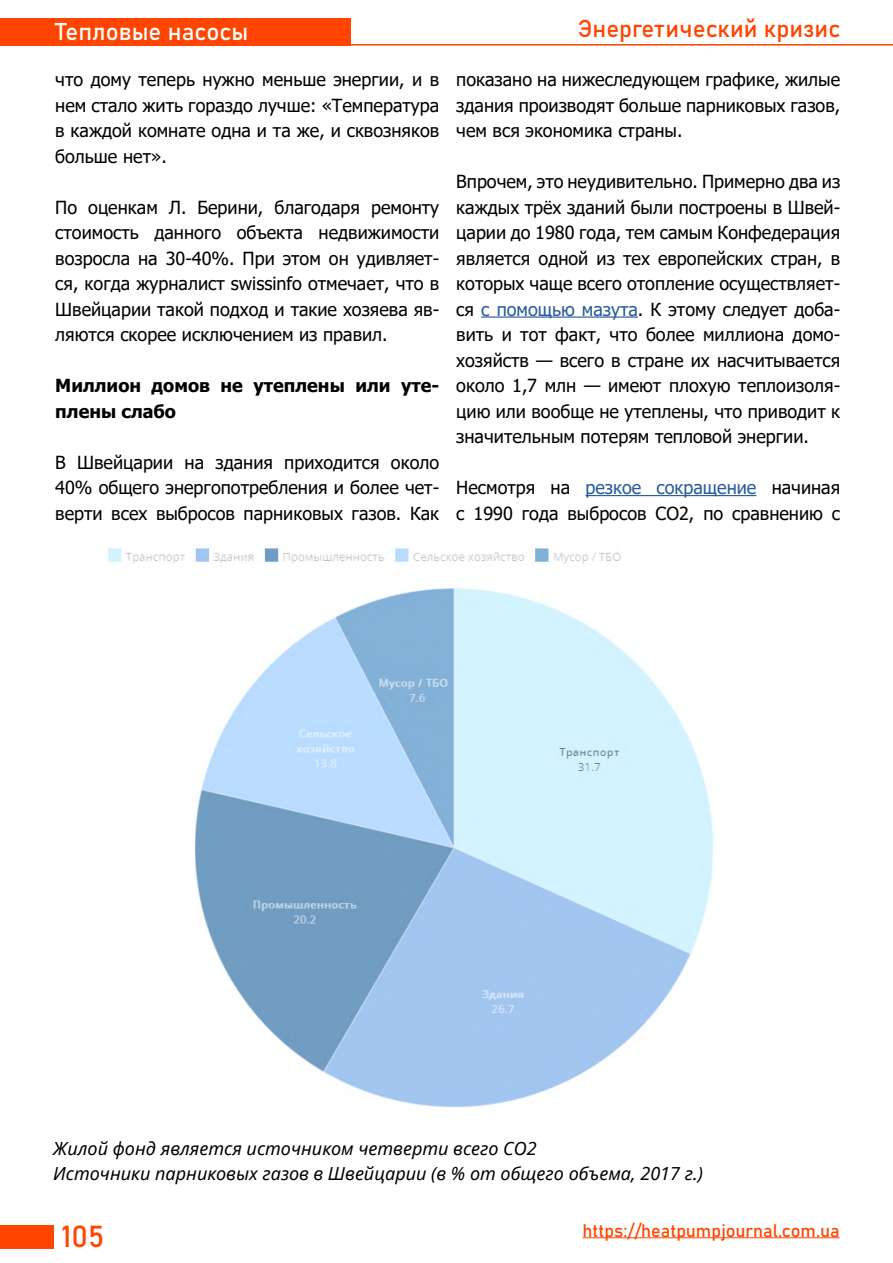
<style>
.page{position:relative;width:893px;height:1263px;background:#fff}
.page>*{position:absolute;margin:0;border:0;box-sizing:border-box;transform-origin:0 0}
.t1{font:30px "Bahnschrift";color:#ff4500}
.t2{font:24px "Bahnschrift";color:#ff4500}
.t3{font:24px "Bahnschrift";color:#fff}
.t4{font:18px/25.5px "Tahoma";color:#000;text-align:justify}
.t5{font:italic 18px/25.5px "Noto Sans";color:#000}
.t6{font:700 18px/25.5px "Tahoma";color:#000}
.t7{font:18px "Bahnschrift";color:#ff4500}
.s1{color:#275b9b}
</style>
<div class="page">
<div style="left:0;top:1225px;width:54px;height:24px;background:#ff4500"></div>
<div style="left:0;top:18px;width:351px;height:27px;background:#ff4500"></div>
<hr style="left:347px;top:44px;width:546px;height:2px;background:#ff4500">
<hr style="left:583px;top:1237px;width:257px;height:1px;background:#ff4500">
<hr style="left:481px;top:316px;width:157px;height:2px;background:#275b9b">
<hr style="left:585px;top:495px;width:171px;height:1px;background:#275b9b">
<img style="left:108px;top:548px;width:605px;height:560px">
<h2 class="t3" style="left:55px;top:13px;width:195px">Тепловые насосы</h2>
<p class="t4" style="left:55px;top:68px;width:385px">что дому теперь нужно меньше энергии, и в нем стало жить гораздо лучше: «Температура в каждой комнате одна и та же, и сквозняков больше нет».</p>
<p class="t4" style="left:55px;top:195px;width:385px">По оценкам Л. Берини, благодаря ремонту стоимость данного объекта недвижимости возросла на 30-40%. При этом он удивляет&shy;ся, когда журналист swissinfo отмечает, что в Швейцарии такой подход и такие хозяева яв&shy;ляются скорее исключением из правил.</p>
<p class="t6" style="left:55px;top:374px;width:385px">Миллион домов не утеплены или уте&shy;плены слабо</p>
<p class="t4" style="left:55px;top:450px;width:385px">В Швейцарии на здания приходится около 40% общего энергопотребления и более чет&shy;верти всех выбросов парниковых газов. Как</p>
<h2 class="t2" style="left:578px;top:10px;width:264px">Энергетический кризис</h2>
<p class="t4" style="left:456px;top:68px;width:385px">показано на нижеследующем графике, жилые здания производят больше парниковых газов, чем вся экономика страны.</p>
<p class="t4" style="left:456px;top:170px;width:385px">Впрочем, это неудивительно. Примерно два из каждых трёх зданий были построены в Швей&shy;царии до 1980 года, тем самым Конфедерация является одной из тех европейских стран, в которых чаще всего отопление осуществляет&shy;ся <span class="s1">с помощью мазута</span>. К этому следует доба&shy;вить и тот факт, что более миллиона домо&shy;хозяйств — всего в стране их насчитывается около 1,7 млн — имеют плохую теплоизоля&shy;цию или вообще не утеплены, что приводит к значительным потерям тепловой энергии.</p>
<p class="t4" style="left:456px;top:476px;width:385px">Несмотря на <span class="s1">резкое сокращение</span> начиная с 1990 года выбросов СО2, по сравнению с</p>
<p class="t5" style="left:53px;top:1135px;width:651px">Жилой фонд является источником четверти всего CO2<br>Источники парниковых газов в Швейцарии (в % от общего объема, 2017 г.)</p>
<h1 class="t1" style="left:62px;top:1213px;width:44px">105</h1>
<p class="t7" style="left:583px;top:1217px;width:259px">https://heatpumpjournal.com.ua</p>
</div>
